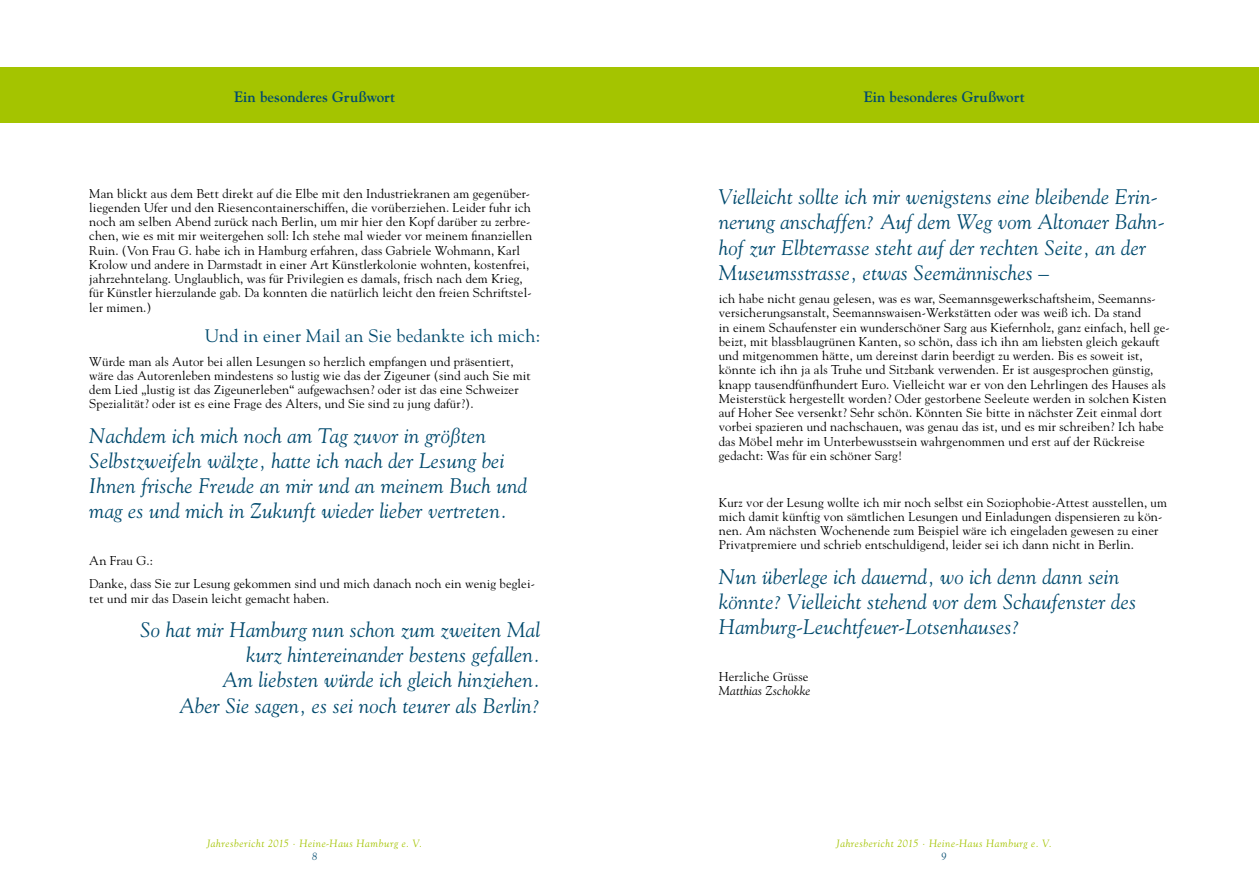
<style>
.page{position:relative;width:1259px;height:893px;background:#fff}
.page>*{position:absolute;margin:0;border:0;box-sizing:border-box;transform-origin:0 0}
.t1{font:italic 21px/25.2px "Goudy";letter-spacing:.01em;color:#004a6e}
.t2{font:18px "Goudy";letter-spacing:.01em;color:#004a6e}
.t3{font:700 15px "Goudy";color:#004a6e}
.t4{font:12.75px/14.2px "Goudy";letter-spacing:.01em;color:#000}
.t5{font:italic 12.75px "Goudy";letter-spacing:.01em;color:#000}
.t6{font:italic 10.5px "Goudy";letter-spacing:.055em;color:#a4c400}
.t7{font:italic 10.5px "Goudy";color:#004a6e}
</style>
<div class="page">
<div style="left:629px;top:67px;width:630px;height:56px;background:#a4c400"></div>
<div style="left:0;top:67px;width:629px;height:56px;background:#a4c400"></div>
<p class="t3" style="left:234px;top:87px;width:163px">Ein besonderes Grußwort</p>
<p class="t3" style="left:863px;top:87px;width:163px">Ein besonderes Grußwort</p>
<p class="t4" style="left:89px;top:186px;width:444px">Man blickt aus dem Bett direkt auf die Elbe mit den Industriekranen am gegenüber&shy;liegenden Ufer und den Riesencontainerschiffen, die vorüberziehen. Leider fuhr ich noch am selben Abend zurück nach Berlin, um mir hier den Kopf darüber zu zerbre&shy;chen, wie es mit mir weitergehen soll: Ich stehe mal wieder vor meinem finanziellen Ruin. (Von Frau G. habe ich in Hamburg erfahren, dass Gabriele Wohmann, Karl Krolow und andere in Darmstadt in einer Art Künstlerkolonie wohnten, kostenfrei, jahrzehntelang. Unglaublich, was für Privilegien es damals, frisch nach dem Krieg, für Künstler hierzulande gab. Da konnten die natürlich leicht den freien Schriftstel&shy;ler mimen.)</p>
<h2 class="t2" style="left:205px;top:325px;width:337px">Und in einer Mail an Sie bedankte ich mich:</h2>
<p class="t4" style="left:89px;top:354px;width:443px">Würde man als Autor bei allen Lesungen so herzlich empfangen und präsentiert, wäre das Autorenleben mindestens so lustig wie das der Zigeuner (sind auch Sie mit dem Lied „lustig ist das Zigeunerleben“ aufgewachsen? oder ist das eine Schweizer Spezialität? oder ist es eine Frage des Alters, und Sie sind zu jung dafür?).</p>
<h1 class="t1" style="left:89px;top:422px;width:439px">Nachdem ich mich noch am Tag zuvor in größten Selbstzweifeln wälzte, hatte ich nach der Lesung bei Ihnen frische Freude an mir und an meinem Buch und mag es und mich in Zukunft wieder lieber vertreten.</h1>
<p class="t4" style="left:89px;top:548px;width:447px;line-height:23.4px">An Frau G.:<br>Danke, dass Sie zur Lesung gekommen sind und mich danach noch ein wenig beglei-</p>
<p class="t4" style="left:89px;top:591px;width:241px">tet und mir das Dasein leicht gemacht haben.</p>
<h1 class="t1" style="left:140px;top:617px;width:401px;text-align:right">So hat mir Hamburg nun schon zum zweiten Mal kurz hintereinander bestens gefallen.<br>Am liebsten würde ich gleich hinziehen.<br>Aber Sie sagen, es sei noch teurer als Berlin?</h1>
<p class="t6" style="left:207px;top:837px;width:217px">Jahresbericht 2015 · Heine-Haus Hamburg e. V.</p>
<p class="t7" style="left:312px;top:850px;width:7px">8</p>
<h1 class="t1" style="left:719px;top:184px;width:447px">Vielleicht sollte ich mir wenigstens eine bleibende Erin&shy;nerung anschaffen? Auf dem Weg vom Altonaer Bahn&shy;hof zur Elbterrasse steht auf der rechten Seite, an der Museumsstrasse, etwas Seemännisches –</h1>
<p class="t4" style="left:719px;top:291px;width:452px">ich habe nicht genau gelesen, was es war, Seemannsgewerkschaftsheim, Seemanns&shy;versicherungsanstalt, Seemannswaisen-Werkstätten oder was weiß ich. Da stand<br>in einem Schaufenster ein wunderschöner Sarg aus Kiefernholz, ganz einfach, hell ge&shy;beizt, mit blassblaugrünen Kanten, so schön, dass ich ihn am liebsten gleich gekauft und mitgenommen hätte, um dereinst darin beerdigt zu werden. Bis es soweit ist, könnte ich ihn ja als Truhe und Sitzbank verwenden. Er ist ausgesprochen günstig, knapp tausendfünfhundert Euro. Vielleicht war er von den Lehrlingen des Hauses als Meisterstück hergestellt worden? Oder gestorbene Seeleute werden in solchen Kisten auf Hoher See versenkt? Sehr schön. Könnten Sie bitte in nächster Zeit einmal dort vorbei spazieren und nachschauen, was genau das ist, und es mir schreiben? Ich habe das Möbel mehr im Unterbewusstsein wahrgenommen und erst auf der Rückreise gedacht: Was für ein schöner Sarg!</p>
<p class="t4" style="left:719px;top:495px;width:450px">Kurz vor der Lesung wollte ich mir noch selbst ein Soziophobie-Attest ausstellen, um mich damit künftig von sämtlichen Lesungen und Einladungen dispensieren zu kön&shy;nen. Am nächsten Wochenende zum Beispiel wäre ich eingeladen gewesen zu einer Privatpremiere und schrieb entschuldigend, leider sei ich dann nicht in Berlin.</p>
<h1 class="t1" style="left:719px;top:563px;width:419px">Nun überlege ich dauernd, wo ich denn dann sein könnte? Vielleicht stehend vor dem Schaufenster des<br>Hamburg-Leuchtfeuer-Lotsenhauses?</h1>
<p class="t4" style="left:719px;top:669px;width:91px">Herzliche Grüsse</p>
<p class="t5" style="left:719px;top:683px;width:93px">Matthias Zschokke</p>
<p class="t6" style="left:836px;top:837px;width:217px">Jahresbericht 2015 · Heine-Haus Hamburg e. V.</p>
<p class="t7" style="left:941px;top:850px;width:7px">9</p>
</div>
